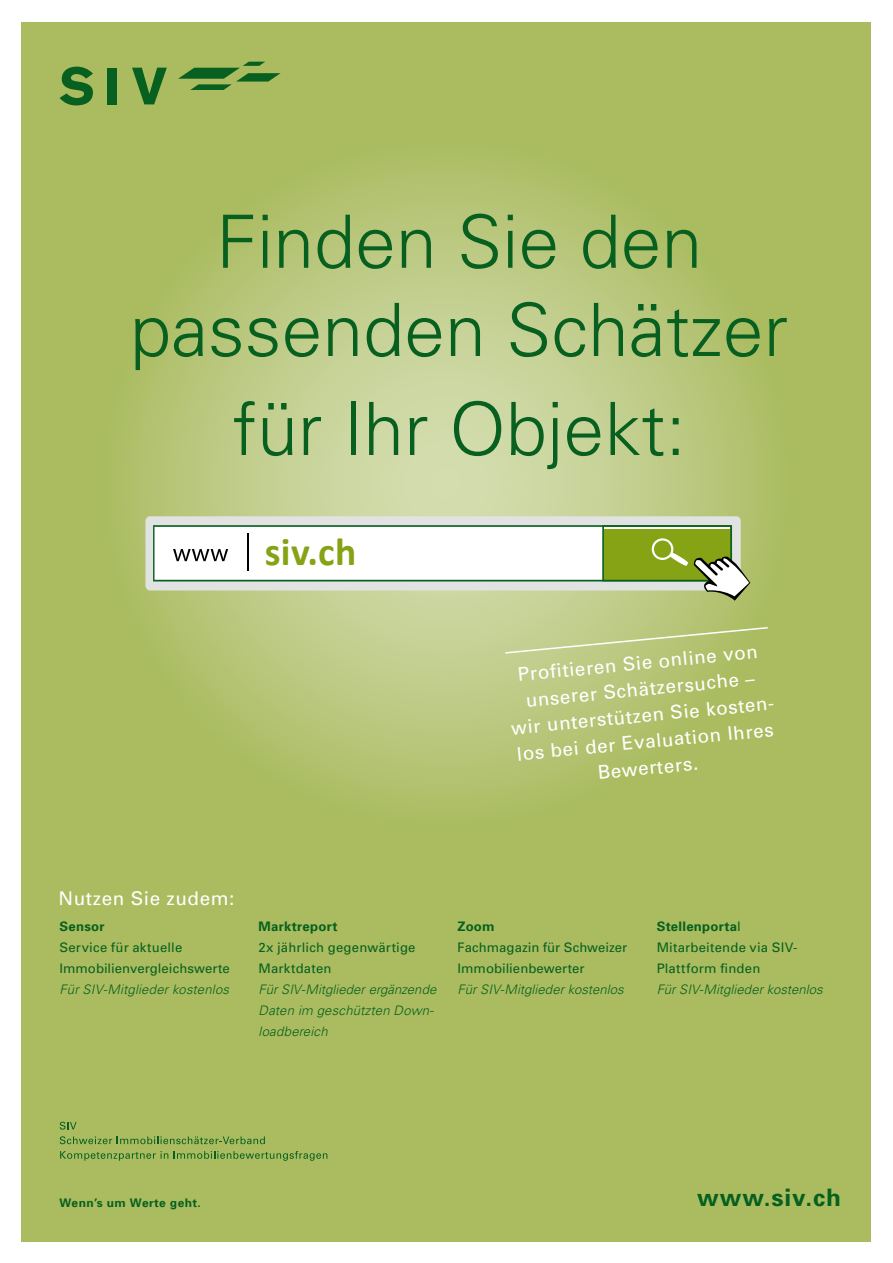
<style>
.page{position:relative;width:893px;height:1263px;background:#fff}
.page>*{position:absolute;margin:0;border:0;box-sizing:border-box;transform-origin:0 0}
.t1{font:300 73.5px/88.2px "Univers";color:#07601f;text-align:center}
.t2{font:700 39.6px "Calibri";color:#86a315}
.t3{font:700 24px "Univers";letter-spacing:.04em;color:#07601f}
.t4{font:18.9px/26.4px "Univers";letter-spacing:.03em;color:#fff;text-align:center}
.t5{font:13.2px/21px "Univers";letter-spacing:.01em;color:#07601f}
.t6{font:italic 300 13.2px/21px "Univers";letter-spacing:.005em;color:#07601f}
.t7{font:700 13.2px "Univers";letter-spacing:.02em;color:#07601f}
.t8{font:700 11.85px "Univers";letter-spacing:.03em;color:#07601f}
.s1{font-weight:700}
</style>
<div class="page">
<div style="left:22px;top:22px;width:849px;height:1219px;background:#aabc5f"></div>
<svg style="left:95px;top:133px;width:701px;height:700px"></svg>
<svg style="left:504px;top:626px;width:264px;height:28px"></svg>
<svg style="left:178px;top:62px;width:103px;height:28px"></svg>
<svg style="left:60px;top:67px;width:33px;height:38px"></svg>
<div style="left:108px;top:68px;width:9px;height:36px;background:#07601f"></div>
<svg style="left:132px;top:68px;width:35px;height:36px"></svg>
<svg style="left:60px;top:1122px;width:17px;height:7px"></svg>
<svg style="left:60px;top:1136px;width:205px;height:8px"></svg>
<svg style="left:60px;top:1151px;width:108px;height:10px"></svg>
<svg style="left:174px;top:1151px;width:153px;height:10px"></svg>
<svg style="left:145px;top:516px;width:605px;height:85px;background:#d4ddc1"></svg>
<hr style="left:247px;top:533px;width:2px;height:38px;background:#000">
<hr style="left:604px;top:527px;width:126px;height:2px;background:#fff">
<h1 class="t1" style="left:130px;top:196px;width:659px">Finden Sie den passenden Schätzer</h1>
<h1 class="t1" style="left:233px;top:383px;width:455px">für Ihr Objekt:</h1>
<h2 class="t2" style="left:265px;top:526px;width:93px">siv.ch</h2>
<h3 class="t4" style="left:504px;top:663px;width:269px;rotate:-6deg">Profitieren Sie online von unserer Schätzersuche –<br>wir unterstützen Sie kosten&shy;los bei der Evaluation Ihres<br>Bewerters.</h3>
<h3 class="t4" style="left:58px;top:884px;width:178px">Nutzen Sie zudem:</h3>
<p class="t7" style="left:60px;top:918px;width:47px">Sensor</p>
<p class="t5" style="left:60px;top:937px;width:172px">Service für aktuelle<br>Immobilienvergleichswerte</p>
<p class="t6" style="left:60px;top:979px;width:171px">Für SIV-Mitglieder kostenlos</p>
<p class="t7" style="left:259px;top:918px;width:80px">Marktreport</p>
<p class="t5" style="left:259px;top:937px;width:159px">2x jährlich gegenwärtige<br>Marktdaten</p>
<p class="t6" style="left:259px;top:979px;width:179px">Für SIV-Mitglieder ergänzende<br>Daten im geschützten Down&shy;loadbereich</p>
<p class="t7" style="left:458px;top:918px;width:38px">Zoom</p>
<p class="t5" style="left:458px;top:937px;width:171px">Fachmagazin für Schweizer<br>Immobilienbewerter</p>
<p class="t6" style="left:458px;top:979px;width:168px">Für SIV-Mitglieder kostenlos</p>
<p class="t5" style="left:657px;top:916px;width:142px"><span class="s1">Stellenporta</span>l<br>Mitarbeitende via SIV-<br>Plattform finden</p>
<p class="t6" style="left:657px;top:979px;width:168px">Für SIV-Mitglieder kostenlos</p>
<p class="t8" style="left:60px;top:1195px;width:143px">Wenn’s um Werte geht.</p>
<h3 class="t3" style="left:697px;top:1182px;width:145px">www.siv.ch</h3>
</div>
